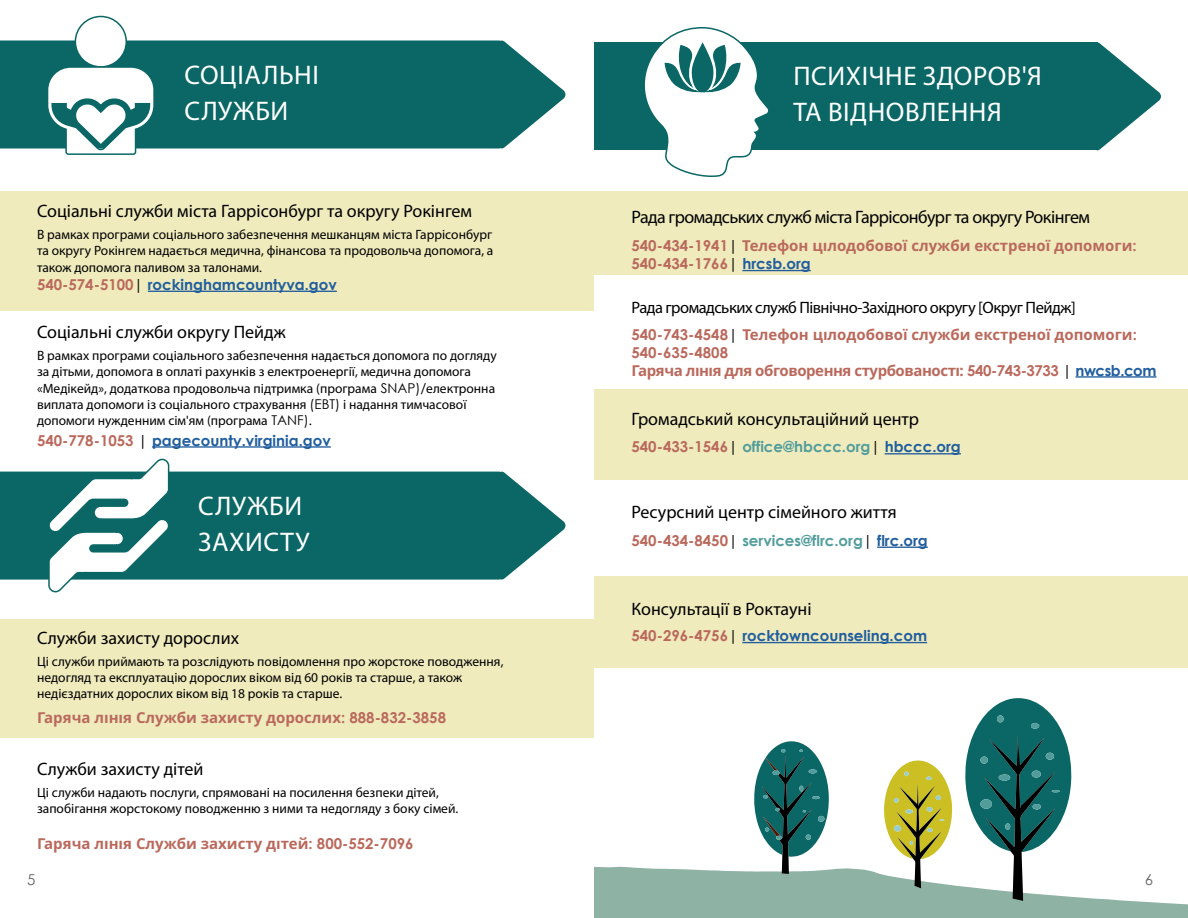
<style>
.page{position:relative;width:1188px;height:918px;background:#fff}
.page>*{position:absolute;margin:0;border:0;box-sizing:border-box;transform-origin:0 0}
.t1{font:27px/36px "Myriad Pro";letter-spacing:.02em;color:#fff}
.t2{font:18px "Myriad Pro";color:#000}
.t3{font:18px "Myriad Pro";letter-spacing:-.03em;color:#000}
.t4{font:16.5px "Myriad Pro";letter-spacing:-.03em;color:#000}
.t5{font:700 15px "Noto Sans";color:#ba695c}
.t6{font:700 15px "Century Gothic";color:#215e9e}
.t7{font:700 15px "Century Gothic";color:#529d9c}
.t8{font:700 15px "Noto Sans";letter-spacing:-.03em;color:#ba695c}
.t9{font:700 15px "Century Gothic";color:#ba695c}
.t10{font:15px "Century Gothic";color:#666}
.t11{font:13.5px/16.2px "Myriad Pro";color:#000}
.s1{color:#ba695c}
.s2{font-weight:400;color:#000}
.s3{font-family:"Century Gothic"}
.s4{font-family:"Century Gothic";font-weight:400;color:#000}
.s5{color:#215e9e}
.s6{font-family:"Century Gothic";color:#215e9e}
</style>
<div class="page">
<div style="left:594px;top:389px;width:594px;height:91px;background:#efebbd"></div>
<div style="left:594px;top:576px;width:594px;height:92px;background:#efebbd"></div>
<div style="left:594px;top:42px;width:503px;height:108px;background:#0a6766"></div>
<svg style="left:1096px;top:42px;width:65px;height:109px"></svg>
<svg style="left:644px;top:27px;width:125px;height:150px"></svg>
<div style="left:594px;top:191px;width:594px;height:83px;background:#efebbd"></div>
<hr style="left:742px;top:270px;width:69px;height:1px;background:#215e9e">
<hr style="left:885px;top:453px;width:76px;height:1px;background:#215e9e">
<hr style="left:877px;top:547px;width:51px;height:1px;background:#215e9e">
<hr style="left:742px;top:642px;width:185px;height:1px;background:#215e9e">
<hr style="left:1075px;top:376px;width:81px;height:2px;background:#215e9e">
<svg style="left:594px;top:698px;width:594px;height:220px"></svg>
<div style="left:0;top:40px;width:499px;height:108px;background:#0a6766"></div>
<svg style="left:499px;top:40px;width:67px;height:109px"></svg>
<div style="left:0;top:472px;width:499px;height:108px;background:#0a6766"></div>
<svg style="left:499px;top:471px;width:67px;height:109px"></svg>
<svg style="left:47px;top:458px;width:123px;height:135px"></svg>
<div style="left:75px;top:16px;width:51px;height:51px;background:#fff;border-radius:50%"></div>
<div style="left:75px;top:16px;width:52px;height:52px;border:2px solid #0a6766;border-radius:50%"></div>
<svg style="left:46px;top:66px;width:110px;height:89px"></svg>
<div style="left:0;top:191px;width:594px;height:119px;background:#efebbd"></div>
<hr style="left:148px;top:291px;width:189px;height:1px;background:#215e9e">
<div style="left:0;top:619px;width:594px;height:118px;background:#efebbd"></div>
<hr style="left:152px;top:446px;width:179px;height:2px;background:#215e9e">
<h1 class="t1" style="left:185px;top:56px;width:136px">СОЦІАЛЬНІ<br>СЛУЖБИ</h1>
<h2 class="t2" style="left:37px;top:200px;width:437px">Соціальні служби міста Гаррісонбург та округу Рокінгем</h2>
<p class="t11" style="left:37px;top:226px;width:458px;text-align:justify">В рамках програми соціального забезпечення мешканцям міста Гаррісонбург та округу Рокінгем надається медична, фінансова та продовольча допомога, а також допомога паливом за талонами.</p>
<p class="t6" style="left:37px;top:275px;width:301px"><span class="s1">540-574-5100</span><span class="s2">|</span> rockinghamcountyva.gov</p>
<h2 class="t2" style="left:37px;top:321px;width:250px">Соціальні служби округу Пейдж</h2>
<p class="t11" style="left:37px;top:347px;width:461px">В рамках програми соціального забезпечення надається допомога по догляду за дітьми, допомога в оплаті рахунків з електроенергії, медична допомога «Медікейд», додаткова продовольча підтримка (програма <span class="s3">SNAP)/</span>електронна виплата допомоги із соціального страхування <span class="s3">(EBT)</span> і надання тимчасової допомоги нужденним сім'ям (програма <span class="s3">TANF).</span></p>
<p class="t6" style="left:37px;top:431px;width:295px"><span class="s1">540-778-1053</span> <span class="s2">|</span> pagecounty.virginia.gov</p>
<h1 class="t1" style="left:198px;top:487px;width:113px">СЛУЖБИ<br>ЗАХИСТУ</h1>
<h2 class="t2" style="left:37px;top:626px;width:204px">Служби захисту дорослих</h2>
<p class="t11" style="left:37px;top:653px;width:468px">Ці служби приймають та розслідують повідомлення про жорстоке поводження, недогляд та експлуатацію дорослих віком від 60 років та старше, а також недієздатних дорослих віком від 18 років та старше.</p>
<p class="t5" style="left:37px;top:707px;width:411px">Гаряча лінія Служби захисту дорослих<span class="s3">: 888-832-3858</span></p>
<h2 class="t2" style="left:37px;top:758px;width:168px">Служби захисту дітей</h2>
<p class="t11" style="left:37px;top:784px;width:423px">Ці служби надають послуги, спрямовані на посилення безпеки дітей, запобігання жорстокому поводженню з ними та недогляду з боку сімей.</p>
<p class="t5" style="left:37px;top:833px;width:378px">Гаряча лінія Служби захисту дітей<span class="s3">: 800-552-7096</span></p>
<h1 class="t1" style="left:794px;top:58px;width:250px">ПСИХІЧНЕ ЗДОРОВ'Я<br>ТА ВІДНОВЛЕННЯ</h1>
<h2 class="t3" style="left:632px;top:206px;width:460px">Рада громадських служб міста Гаррісонбург та округу Рокінгем</h2>
<p class="t5" style="left:632px;top:235px;width:507px"><span class="s3">540-434-1941</span><span class="s4">|</span> Телефон цілодобової служби екстреної допомоги<span class="s3">:</span></p>
<p class="t9" style="left:632px;top:254px;width:181px">540-434-1766<span class="s2">|</span> <span class="s5">hrcsb.org</span></p>
<p class="t4" style="left:632px;top:297px;width:446px">Рада громадських служб Північно-Західного округу [Округ Пейдж]</p>
<p class="t5" style="left:632px;top:324px;width:507px"><span class="s3">540-743-4548</span><span class="s4">|</span> Телефон цілодобової служби екстреної допомоги<span class="s3">:</span></p>
<p class="t9" style="left:632px;top:343px;width:98px">540-635-4808</p>
<p class="t8" style="left:632px;top:360px;width:526px">Гаряча лінія для обговорення стурбованості: <span class="s3">540-743-3733</span> <span class="s4">|</span> <span class="s6">nwcsb.com</span></p>
<h2 class="t2" style="left:632px;top:407px;width:289px">Громадський консультаційний центр</h2>
<p class="t7" style="left:632px;top:438px;width:331px"><span class="s1">540-433-1546</span><span class="s2">|</span> office@hbccc.org<span class="s2">|</span> <span class="s5">hbccc.org</span></p>
<h2 class="t2" style="left:632px;top:501px;width:267px">Ресурсний центр сімейного життя</h2>
<p class="t7" style="left:632px;top:531px;width:298px"><span class="s1">540-434-8450</span><span class="s2">|</span> services@flrc.org<span class="s2">|</span> <span class="s5">flrc.org</span></p>
<h2 class="t2" style="left:632px;top:598px;width:182px">Консультації в Роктауні</h2>
<p class="t6" style="left:632px;top:626px;width:297px"><span class="s1">540-296-4756</span><span class="s2">|</span> rocktowncounseling.com</p>
<p class="t10" style="left:27px;top:870px;width:10px">5</p>
<p class="t10" style="left:1145px;top:870px;width:10px">6</p>
</div>
